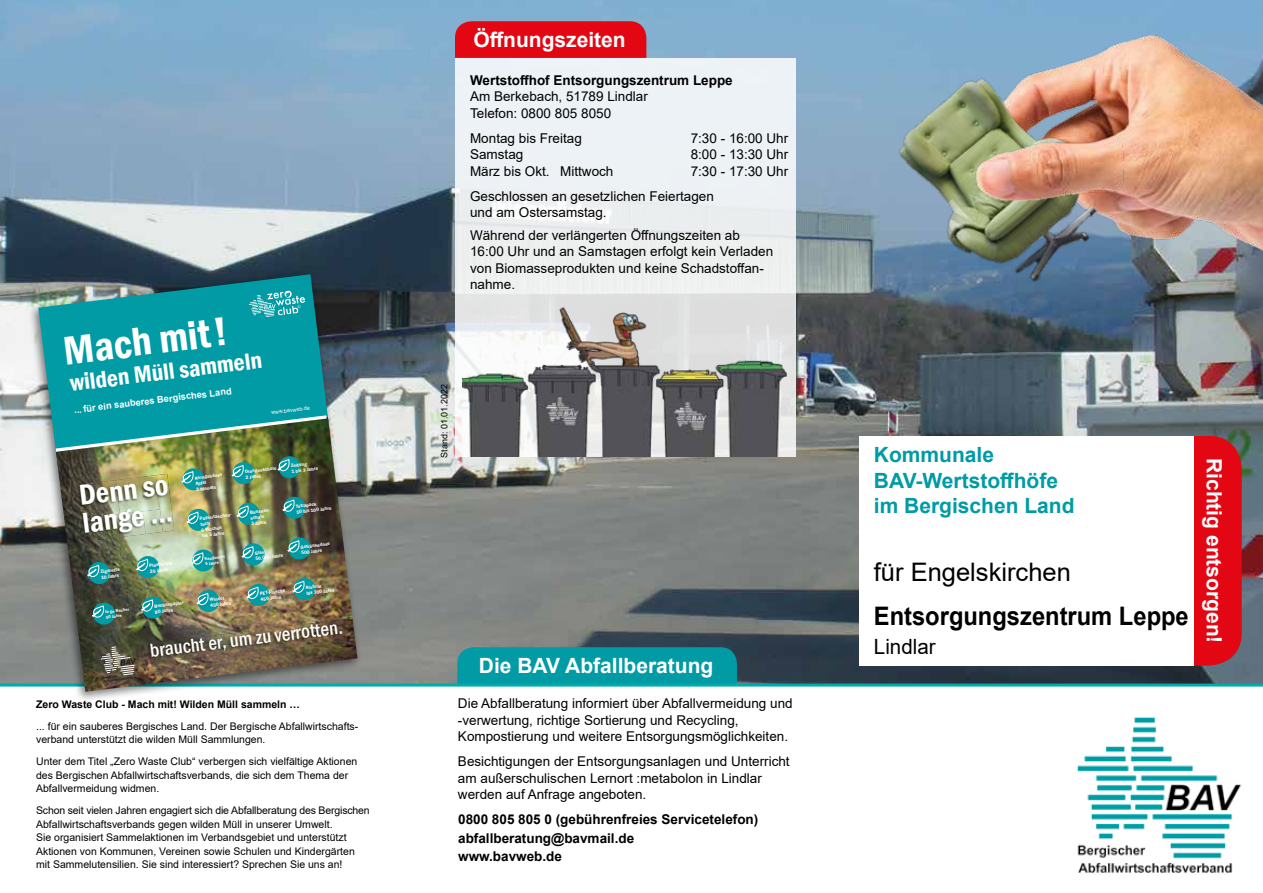
<style>
.page{position:relative;width:1263px;height:893px;background:#fff}
.page>*{position:absolute;margin:0;border:0;box-sizing:border-box;transform-origin:0 0}
.t1{font:600 condensed 41.25px "Franklin Gothic";color:#fff}
.t2{font:600 condensed 29.55px/27.5px "Franklin Gothic";color:#fff}
.t3{font:700 25.5px "Arial";color:#000;scale:.93 1}
.t4{font:25.5px "Arial";color:#000}
.t5{font:600 condensed 24.15px "Franklin Gothic";color:#fff}
.t6{font:700 21px "Arial";color:#fff}
.t7{font:700 21px/25.2px "Arial";color:#009ba4}
.t8{font:21px "Arial";color:#000}
.t9{font:500 condensed 19.5px "Franklin Gothic";color:#fff}
.t10{font:13.5px/16.5px "Arial";color:#000}
.t11{font:700 13.5px/18.6px "Arial";color:#000}
.t12{font:10.5px/13.5px "Arial";color:#000}
.t13{font:700 10.5px "Arial";color:#000}
.t14{font:700 9.3px "Arial";color:#fff}
.t15{font:9px "Arial";color:#000}
.t16{font:5.4px "Arial";color:#fff}
.t17{font:600 4.8px/5.7px "Franklin Gothic";color:#fff}
.t18{font:600 4.35px/5.1px "Franklin Gothic";color:#fff}
</style>
<div class="page">
<img style="left:0;top:0;width:1263px;height:684px">
<img style="left:1077px;top:717px;width:165px;height:156px">
<img style="left:863px;top:0;width:400px;height:312px">
<img style="left:877px;top:56px;width:250px;height:256px">
<hr style="left:0;top:684px;width:1263px;height:3px;background:#00abad">
<div style="left:457px;top:647px;width:280px;height:37px;background:#009ba4"></div>
<div style="left:455px;top:21px;width:191px;height:37px;background:#e30613"></div>
<svg style="left:455px;top:58px;width:340px;height:399px;background:#ecf0f2"></svg>
<img style="left:462px;top:300px;width:326px;height:157px">
<svg style="left:1168px;top:436px;width:74px;height:230px;background:#dd101c"></svg>
<div style="left:859px;top:436px;width:334px;height:229px;background:#fff"></div>
<div style="left:28px;top:270px;width:334px;height:432px;background:#000;opacity:.5"></div>
<svg style="left:38px;top:274px;width:292px;height:192px;background:#12929a"></svg>
<img style="left:56px;top:417px;width:301px;height:275px">
<svg style="left:87px;top:561px;width:24px;height:24px"></svg>
<svg style="left:292px;top:577px;width:24px;height:24px"></svg>
<svg style="left:136px;top:555px;width:24px;height:24px"></svg>
<svg style="left:92px;top:602px;width:24px;height:23px"></svg>
<img style="left:80px;top:531px;width:66px;height:11px">
<img style="left:143px;top:531px;width:20px;height:3px">
<svg style="left:287px;top:537px;width:24px;height:23px"></svg>
<svg style="left:141px;top:596px;width:24px;height:23px"></svg>
<svg style="left:196px;top:589px;width:24px;height:24px"></svg>
<svg style="left:191px;top:549px;width:24px;height:23px"></svg>
<svg style="left:246px;top:583px;width:24px;height:24px"></svg>
<svg style="left:241px;top:543px;width:24px;height:23px"></svg>
<img style="left:147px;top:634px;width:77px;height:29px">
<img style="left:221px;top:625px;width:77px;height:29px">
<img style="left:296px;top:620px;width:48px;height:25px">
<img style="left:52px;top:413px;width:278px;height:118px">
<svg style="left:101px;top:646px;width:35px;height:36px"></svg>
<svg style="left:249px;top:290px;width:56px;height:27px;background:#3db2b9"></svg>
<h1 class="t1" style="left:60px;top:324px;width:167px;rotate:-7deg">Mach mit !</h1>
<h3 class="t5" style="left:68px;top:367px;width:194px;rotate:-7deg">wilden Müll sammeln</h3>
<p class="t14" style="left:73px;top:404px;width:160px;rotate:-7deg">... für ein sauberes Bergisches Land</p>
<p class="t16" style="left:271px;top:409px;width:41px;rotate:-7deg">www.bavweb.de</p>
<h2 class="t2" style="left:78px;top:481px;width:92px;rotate:-7deg">Denn so lange ...</h2>
<p class="t17" style="left:100px;top:569px;width:21px;rotate:-7deg">Zigarette<br>10 Jahre</p>
<p class="t17" style="left:149px;top:563px;width:25px;rotate:-7deg">Plastiktüte<br>20 Jahre</p>
<p class="t17" style="left:194px;top:475px;width:29px;rotate:-7deg">Kerngehäuse<br>Apfel<br>2 Monate</p>
<p class="t17" style="left:199px;top:516px;width:35px;rotate:-7deg">Papiertaschen&shy;tuch<br>6 Wochen<br>bis 5 Jahre</p>
<p class="t18" style="left:204px;top:556px;width:22px;rotate:-7deg">Kaugummi<br>5 Jahre</p>
<p class="t18" style="left:105px;top:609px;width:25px;rotate:-7deg">to go Becher<br>50 Jahre</p>
<p class="t17" style="left:154px;top:603px;width:31px;rotate:-7deg">Bonbonpapier<br>80 Jahre</p>
<p class="t17" style="left:209px;top:597px;width:22px;rotate:-7deg">Windel<br>450 Jahre</p>
<p class="t17" style="left:290px;top:463px;width:28px;rotate:-7deg">Zeitung<br>1 bis 3 Jahre</p>
<p class="t17" style="left:295px;top:504px;width:37px;rotate:-7deg">Tetrapack<br>50 bis 100 Jahre</p>
<p class="t17" style="left:300px;top:544px;width:31px;rotate:-7deg">Getränkedose<br>500 Jahre</p>
<p class="t17" style="left:245px;top:469px;width:33px;rotate:-7deg">Orangenschale<br>2 Jahre</p>
<p class="t17" style="left:250px;top:509px;width:23px;rotate:-7deg">Bananen&shy;schale<br>3 Jahre</p>
<p class="t17" style="left:255px;top:550px;width:29px;rotate:-7deg">Glas<br>50.000 Jahre</p>
<p class="t17" style="left:260px;top:591px;width:27px;rotate:-7deg">PET-Flasche<br>450 Jahre</p>
<p class="t17" style="left:305px;top:585px;width:30px;rotate:-7deg">Alufolie<br>bis 700 Jahre</p>
<h3 class="t9" style="left:148px;top:638px;width:195px;rotate:-7deg">braucht er, um zu verrotten.</h3>
<p class="t13" style="left:36px;top:697px;width:265px">Zero Waste Club - Mach mit! Wilden Müll sammeln …</p>
<p class="t12" style="left:36px;top:719px;width:324px">... für ein sauberes Bergisches Land. Der Bergische Abfallwirtschafts&shy;verband unterstützt die wilden Müll Sammlungen.</p>
<p class="t12" style="left:36px;top:755px;width:323px">Unter dem Titel „Zero Waste Club“ verbergen sich vielfältige Aktionen des Bergischen Abfallwirtschaftsverbands, die sich dem Thema der<br>Abfallvermeidung widmen.</p>
<p class="t12" style="left:36px;top:804px;width:335px">Schon seit vielen Jahren engagiert sich die Abfallberatung des Bergischen Abfallwirtschaftsverbands gegen wilden Müll in unserer Umwelt.<br>Sie organisiert Sammelaktionen im Verbandsgebiet und unterstützt Aktionen von Kommunen, Vereinen sowie Schulen und Kindergärten mit Sammelutensilien. Sie sind interessiert? Sprechen Sie uns an!</p>
<h3 class="t6" style="left:473px;top:25px;width:154px">Öffnungszeiten</h3>
<p class="t11" style="left:470px;top:71px;width:264px">Wertstoffhof Entsorgungszentrum Leppe</p>
<p class="t10" style="left:470px;top:88px;width:179px">Am Berkebach, 51789 Lindlar<br>Telefon: 0800 805 8050</p>
<p class="t10" style="left:470px;top:129px;width:113px">Montag bis Freitag</p>
<p class="t10" style="left:691px;top:129px;width:99px">7:30 - 16:00 Uhr</p>
<p class="t10" style="left:470px;top:146px;width:55px">Samstag</p>
<p class="t10" style="left:691px;top:146px;width:99px">8:00 - 13:30 Uhr</p>
<p class="t10" style="left:470px;top:162px;width:145px">März bis Okt. Mittwoch</p>
<p class="t10" style="left:470px;top:158px;width:320px;line-height:25px;text-indent:221px">7:30 - 17:30 Uhr<br>Geschlossen an gesetzlichen Feiertagen</p>
<p class="t10" style="left:470px;top:201px;width:271px;line-height:22.5px">und am Ostersamstag.<br>Während der verlängerten Öffnungszeiten ab</p>
<p class="t10" style="left:470px;top:243px;width:305px">16:00 Uhr und an Samstagen erfolgt kein Verladen von Biomasseprodukten und keine Schadstoffan&shy;nahme.</p>
<p class="t15" style="left:438px;top:458px;width:75px;rotate:-90deg">Stand: 01.01.2022</p>
<h3 class="t6" style="left:479px;top:651px;width:236px">Die BAV Abfallberatung</h3>
<p class="t10" style="left:458px;top:695px;width:336px">Die Abfallberatung informiert über Abfallvermeidung und -verwertung, richtige Sortierung und Recycling,<br>Kompostierung und weitere Entsorgungsmöglichkeiten.</p>
<p class="t10" style="left:458px;top:753px;width:333px">Besichtigungen der Entsorgungsanlagen und Unterricht am außerschulischen Lernort :metabolon in Lindlar werden auf Anfrage angeboten.</p>
<p class="t11" style="left:458px;top:810px;width:302px">0800 805 805 0 (gebührenfreies Servicetelefon) abfallberatung@bavmail.de<br>www.bavweb.de</p>
<h3 class="t7" style="left:874px;top:443px;width:122px">Kommunale</h3>
<h3 class="t7" style="left:874px;top:468px;width:202px">BAV-Wertstoffhöfe im Bergischen Land</h3>
<h3 class="t4" style="left:874px;top:555px;width:198px">für Engelskirchen</h3>
<h3 class="t3" style="left:874px;top:598px;width:340px">Entsorgungszentrum Leppe</h3>
<h3 class="t8" style="left:874px;top:632px;width:63px">Lindlar</h3>
<h3 class="t6" style="left:1229px;top:458px;width:187px;rotate:90deg">Richtig entsorgen!</h3>
</div>
